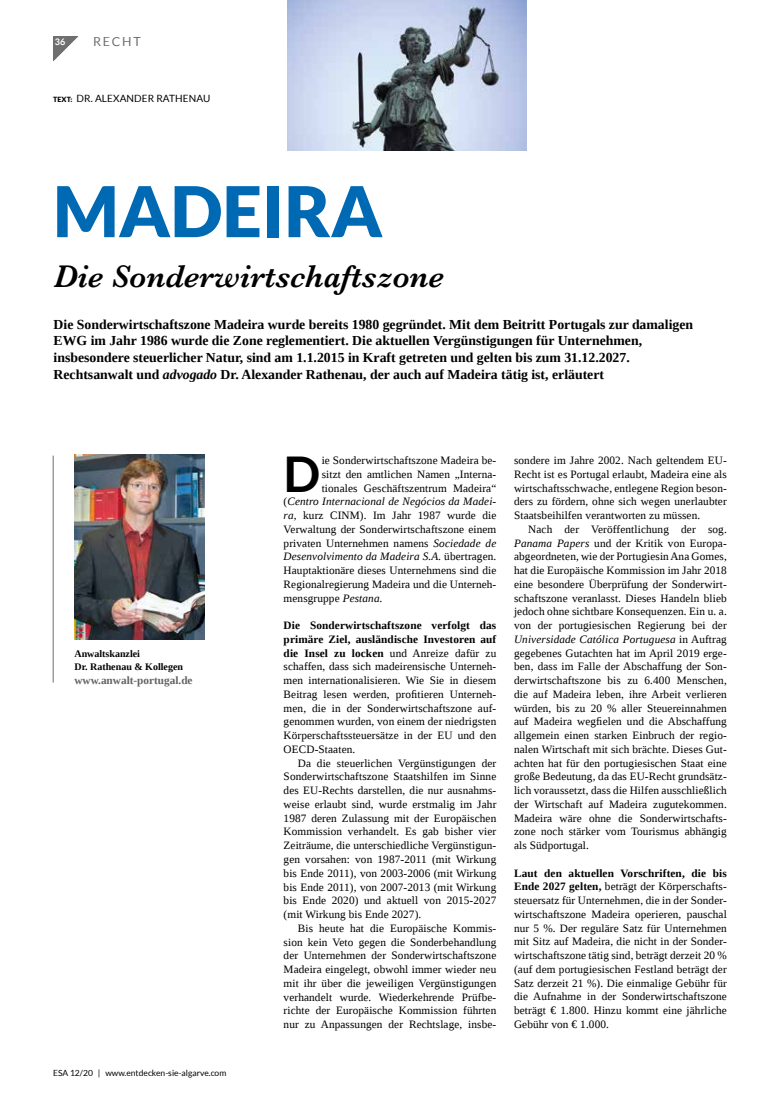
<style>
.page{position:relative;width:780px;height:1099px;background:#fff}
.page>*{position:absolute;margin:0;border:0;box-sizing:border-box;transform-origin:0 0}
.t1{font:900 70px "Lato";color:#0069b4}
.t2{font:700 49.25px "Lato";color:#000}
.t3{font:italic 600 32.5px "Baskerville";color:#000}
.t4{font:700 13.75px/16.5px "Liberation Serif";color:#000}
.t5{font:12.5px "Lato";letter-spacing:.14em;color:#706f6f}
.t6{font:11.25px/13.8px "Liberation Serif";letter-spacing:.01em;color:#000;text-align:justify}
.t7{font:italic 11.25px "Liberation Serif";letter-spacing:.01em;color:#000}
.t8{font:700 11.25px "Liberation Serif";color:#646363}
.t9{font:700 10px/13.8px "Liberation Serif";color:#000}
.t10{font:10px "Lato";letter-spacing:.01em;color:#000}
.t11{font:700 9px "Lato";color:#fff}
.t12{font:8.5px "Lato";color:#000}
.s1{font-weight:900;font-size:7.12px}
.s2{font-style:italic}
.s3{font-style:normal}
.s4{font-weight:700}
</style>
<div class="page">
<svg style="left:53px;top:36px;width:25px;height:25px"></svg>
<img style="left:287px;top:0;width:239px;height:150px">
<img style="left:74px;top:455px;width:131px;height:184px">
<hr style="left:53px;top:455px;width:1px;height:227px;background:#706f6f">
<p class="t11" style="left:55px;top:37px;width:12px">36</p>
<p class="t5" style="left:93px;top:34px;width:49px">RECHT</p>
<p class="t10" style="left:53px;top:93px;width:159px"><span class="s1">TEXT:</span> DR. ALEXANDER RATHENAU</p>
<h1 class="t1" style="left:53px;top:170px;width:331px">MADEIRA</h1>
<h3 class="t3" style="left:54px;top:254px;width:392px">Die Sonderwirtschaftszone</h3>
<p class="t4" style="left:54px;top:316px;width:641px">Die Sonderwirtschaftszone Madeira wurde bereits 1980 gegründet. Mit dem Beitritt Portugals zur damaligen EWG im Jahr 1986 wurde die Zone reglementiert. Die aktuellen Vergünstigungen für Unternehmen, insbesondere steuerlicher Natur, sind am 1.1.2015 in Kraft getreten und gelten bis zum 31.12.2027.<br>Rechtsanwalt und <span class="s2">advogado</span> Dr. Alexander Rathenau, der auch auf Madeira tätig ist, erläutert</p>
<p class="t9" style="left:74px;top:646px;width:110px">Anwaltskanzlei<br>Dr. Rathenau &amp; Kollegen</p>
<p class="t8" style="left:74px;top:673px;width:120px">www.anwalt-portugal.de</p>
<p class="t12" style="left:53px;top:1068px;width:175px">ESA 12/20 | www.entdecken-sie-algarve.com</p>
<h2 class="t2" style="left:283px;top:445px;width:38px">D</h2>
<p class="t6" style="left:322px;top:453px;width:176px">ie Sonderwirtschaftszone Madeira be-</p>
<p class="t6" style="left:322px;top:467px;width:176px">sitzt den amtlichen Namen „Interna-</p>
<p class="t6" style="left:322px;top:481px;width:176px">tionales Geschäftszentrum Madeira“</p>
<p class="t7" style="left:283px;top:494px;width:214px"><span class="s3">(</span>Centro Internacional de Negócios da Madei-</p>
<p class="t6" style="left:283px;top:508px;width:214px"><span class="s2">ra,</span> kurz CINM). Im Jahr 1987 wurde die</p>
<p class="t6" style="left:283px;top:522px;width:214px">Verwaltung der Sonderwirtschaftszone einem</p>
<p class="t6" style="left:283px;top:536px;width:214px">privaten Unternehmen namens <span class="s2">Sociedade de</span></p>
<p class="t7" style="left:283px;top:549px;width:214px">Desenvolvimento da Madeira S.A. <span class="s3">übertragen.</span></p>
<p class="t6" style="left:283px;top:563px;width:214px">Hauptaktionäre dieses Unternehmens sind die</p>
<p class="t6" style="left:283px;top:577px;width:214px">Regionalregierung Madeira und die Unterneh-</p>
<p class="t6" style="left:283px;top:591px;width:100px">mensgruppe <span class="s2">Pestana.</span></p>
<p class="t6" style="left:283px;top:618px;width:214px"><span class="s4">Die Sonderwirtschaftszone verfolgt das primäre Ziel, ausländische Investoren auf die Insel zu locken</span> und Anreize dafür zu schaffen, dass sich madeirensische Unterneh&shy;men internationalisieren. Wie Sie in diesem Beitrag lesen werden, profitieren Unterneh&shy;men, die in der Sonderwirtschaftszone auf&shy;genommen wurden, von einem der niedrigsten Körperschaftssteuersätze in der EU und den OECD-Staaten.</p>
<p class="t6" style="left:283px;top:756px;width:214px;text-indent:14px">Da die steuerlichen Vergünstigungen der Sonderwirtschaftszone Staatshilfen im Sinne des EU-Rechts darstellen, die nur ausnahms&shy;weise erlaubt sind, wurde erstmalig im Jahr 1987 deren Zulassung mit der Europäischen Kommission verhandelt. Es gab bisher vier Zeiträume, die unterschiedliche Vergünstigun&shy;gen vorsahen: von 1987-2011 (mit Wirkung bis Ende 2011), von 2003-2006 (mit Wirkung bis Ende 2011), von 2007-2013 (mit Wirkung bis Ende 2020) und aktuell von 2015-2027 (mit Wirkung bis Ende 2027).</p>
<p class="t6" style="left:283px;top:921px;width:214px;text-indent:14px">Bis heute hat die Europäische Kommis&shy;sion kein Veto gegen die Sonderbehandlung der Unternehmen der Sonderwirtschaftszone Madeira eingelegt, obwohl immer wieder neu mit ihr über die jeweiligen Vergünstigungen verhandelt wurde. Wiederkehrende Prüfbe&shy;richte der Europäische Kommission führten nur zu Anpassungen der Rechtslage, insbe-</p>
<p class="t6" style="left:514px;top:453px;width:214px">sondere im Jahre 2002. Nach geltendem EU-Recht ist es Portugal erlaubt, Madeira eine als wirtschaftsschwache, entlegene Region beson&shy;ders zu fördern, ohne sich wegen unerlaubter Staatsbeihilfen verantworten zu müssen.</p>
<p class="t6" style="left:514px;top:522px;width:214px;text-indent:14px">Nach der Veröffentlichung der sog.<br><span class="s2">Panama Papers</span> und der Kritik von Europa&shy;abgeordneten, wie der Portugiesin Ana Gomes, hat die Europäische Kommission im Jahr 2018 eine besondere Überprüfung der Sonderwirt&shy;schaftszone veranlasst. Dieses Handeln blieb jedoch ohne sichtbare Konsequenzen. Ein u. a. von der portugiesischen Regierung bei der <span class="s2">Universidade Católica Portuguesa</span> in Auftrag gegebenes Gutachten hat im April 2019 erge&shy;ben, dass im Falle der Abschaffung der Son&shy;derwirtschaftszone bis zu 6.400 Menschen, die auf Madeira leben, ihre Arbeit verlieren würden, bis zu 20 % aller Steuereinnahmen auf Madeira wegfielen und die Abschaffung allgemein einen starken Einbruch der regio&shy;nalen Wirtschaft mit sich brächte. Dieses Gut&shy;achten hat für den portugiesischen Staat eine große Bedeutung, da das EU-Recht grundsätz&shy;lich voraussetzt, dass die Hilfen ausschließlich der Wirtschaft auf Madeira zugutekommen.<br>Madeira wäre ohne die Sonderwirtschafts&shy;zone noch stärker vom Tourismus abhängig als Südportugal.</p>
<p class="t6" style="left:514px;top:866px;width:214px"><span class="s4">Laut den aktuellen Vorschriften, die bis Ende 2027 gelten,</span> beträgt der Körperschafts&shy;steuersatz für Unternehmen, die in der Sonder&shy;wirtschaftszone Madeira operieren, pauschal nur 5 %. Der reguläre Satz für Unternehmen mit Sitz auf Madeira, die nicht in der Sonder&shy;wirtschaftszone tätig sind, beträgt derzeit 20 % (auf dem portugiesischen Festland beträgt der Satz derzeit 21 %). Die einmalige Gebühr für die Aufnahme in der Sonderwirtschaftszone beträgt € 1.800. Hinzu kommt eine jährliche Gebühr von € 1.000.</p>
</div>
